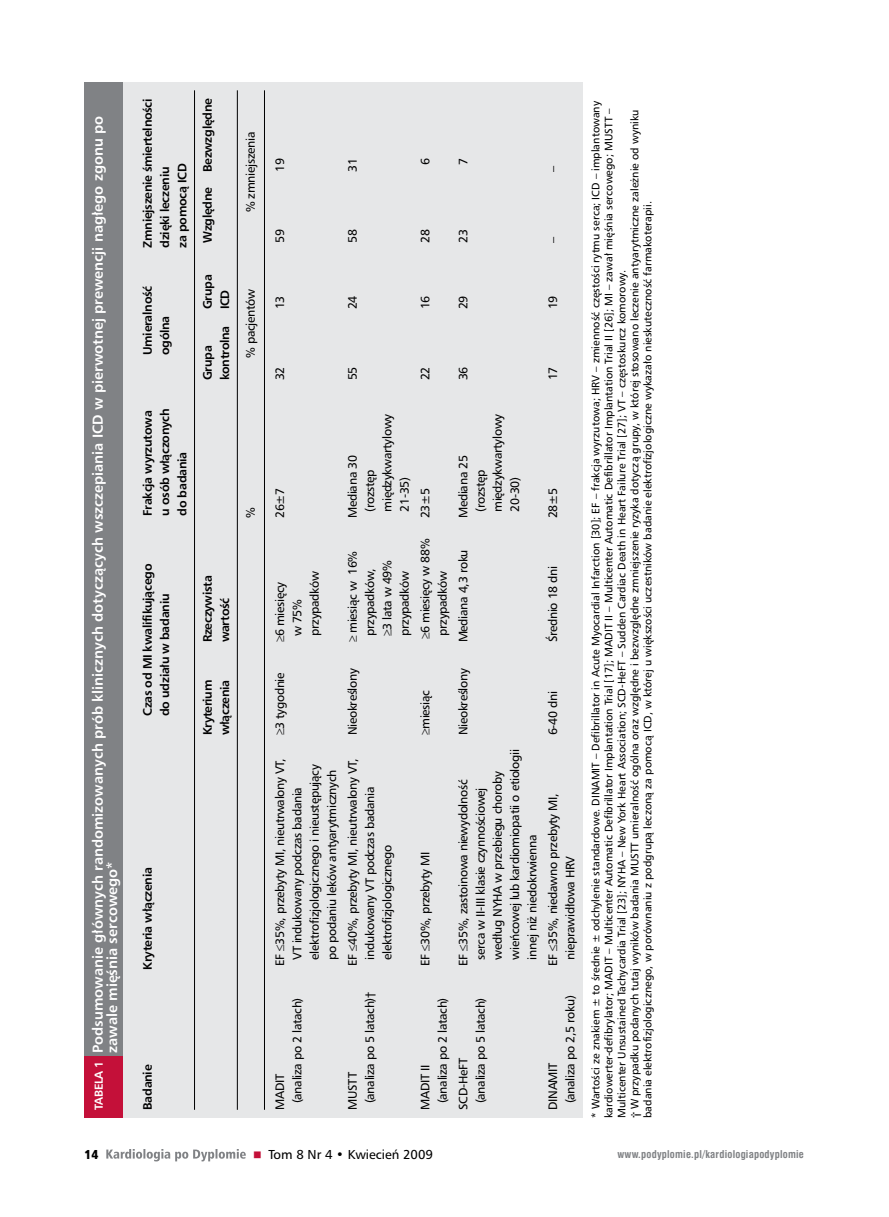
<style>
.page{position:relative;width:889px;height:1217px;background:#fff}
.page>*{position:absolute;margin:0;border:0;box-sizing:border-box;transform-origin:0 0}
.t1{font:700 14.4px/14.4px "Humnst 777 EU";color:#fff}
.t2{font:13.05px "Humnst 777 EU";color:#000}
.t3{font:13.05px "Humnst 777 X Blk Cn EU";color:#000}
.t4{font:12.3px "Humnst 777 EU";letter-spacing:-.025em;color:#000}
.t5{font:700 12.3px "Humnst 777 EU";letter-spacing:-.025em;color:#000}
.t6{font:12.3px "Humnst 777 EU";color:#e6e7e8}
.t7{font:10.8px/13px "Humnst 777 EU";color:#000}
.t8{font:700 10.5px "Swis 721 Cn EU";letter-spacing:.02em;color:#808285}
.s1{font-size:11.55px}
.s2{color:#000}
.s3{font-family:"Scala Sans LF";font-weight:700}
</style>
<div class="page">
<svg style="left:84px;top:82px;width:499px;height:1080px;background:#dededf"></svg>
<svg style="left:254px;top:1150px;width:7px;height:7px"></svg>
<p class="t1" style="left:90px;top:1052px;width:938px;text-indent:-57px;rotate:-90deg"><span class="s1">TABELA 1</span> Podsumowanie głównych randomizowanych prób klinicznych dotyczących wszczepiania ICD w pierwotnej prewencji nagłego zgonu po zawale mięśnia sercowego*</p>
<p class="t5" style="left:140px;top:247px;width:151px;rotate:-90deg">Zmniejszenie śmiertelności</p>
<p class="t5" style="left:174px;top:247px;width:86px;rotate:-90deg">za pomocą ICD</p>
<p class="t5" style="left:157px;top:247px;width:82px;rotate:-90deg">dzięki leczeniu</p>
<p class="t5" style="left:140px;top:355px;width:71px;rotate:-90deg">Umieralność</p>
<p class="t5" style="left:157px;top:355px;width:41px;rotate:-90deg">ogólna</p>
<p class="t5" style="left:157px;top:515px;width:109px;rotate:-90deg">u osób włączonych</p>
<p class="t5" style="left:140px;top:515px;width:107px;rotate:-90deg">Frakcja wyrzutowa</p>
<p class="t5" style="left:174px;top:515px;width:65px;rotate:-90deg">do badania</p>
<p class="t5" style="left:200px;top:243px;width:146px;rotate:-90deg">Względne Bezwzględne</p>
<p class="t5" style="left:200px;top:309px;width:36px;rotate:-90deg">Grupa</p>
<p class="t5" style="left:217px;top:309px;width:21px;rotate:-90deg">ICD</p>
<p class="t5" style="left:217px;top:380px;width:56px;rotate:-90deg">kontrolna</p>
<p class="t5" style="left:200px;top:380px;width:36px;rotate:-90deg">Grupa</p>
<p class="t4" style="left:243px;top:212px;width:82px;rotate:-90deg">% zmniejszenia</p>
<p class="t4" style="left:243px;top:358px;width:70px;rotate:-90deg">% pacjentów</p>
<p class="t4" style="left:243px;top:518px;width:12px;rotate:-90deg">%</p>
<p class="t5" style="left:140px;top:715px;width:154px;rotate:-90deg">Czas od MI kwalifikującego</p>
<p class="t5" style="left:157px;top:715px;width:124px;rotate:-90deg">do udziału w badaniu</p>
<p class="t5" style="left:200px;top:642px;width:68px;rotate:-90deg">Rzeczywista</p>
<p class="t5" style="left:217px;top:642px;width:46px;rotate:-90deg">wartość</p>
<p class="t5" style="left:200px;top:735px;width:57px;rotate:-90deg">Kryterium</p>
<p class="t5" style="left:217px;top:735px;width:57px;rotate:-90deg">włączenia</p>
<p class="t5" style="left:140px;top:969px;width:104px;rotate:-90deg">Kryteria włączenia</p>
<p class="t5" style="left:140px;top:1109px;width:47px;rotate:-90deg">Badanie</p>
<p class="t4" style="left:272px;top:172px;width:15px;rotate:-90deg">19</p>
<p class="t4" style="left:345px;top:172px;width:15px;rotate:-90deg">31</p>
<p class="t6" style="left:417px;top:172px;width:15px;rotate:-90deg">0<span class="s2">6</span></p>
<p class="t6" style="left:455px;top:172px;width:15px;rotate:-90deg">0<span class="s2">7</span></p>
<p class="t4" style="left:545px;top:172px;width:8px;rotate:-90deg">–</p>
<p class="t4" style="left:272px;top:243px;width:15px;rotate:-90deg">59</p>
<p class="t4" style="left:345px;top:243px;width:15px;rotate:-90deg">58</p>
<p class="t4" style="left:417px;top:243px;width:15px;rotate:-90deg">28</p>
<p class="t4" style="left:455px;top:243px;width:15px;rotate:-90deg">23</p>
<p class="t4" style="left:545px;top:243px;width:8px;rotate:-90deg">–</p>
<p class="t4" style="left:272px;top:309px;width:15px;rotate:-90deg">13</p>
<p class="t4" style="left:345px;top:309px;width:15px;rotate:-90deg">24</p>
<p class="t4" style="left:417px;top:309px;width:15px;rotate:-90deg">16</p>
<p class="t4" style="left:455px;top:309px;width:15px;rotate:-90deg">29</p>
<p class="t4" style="left:545px;top:309px;width:15px;rotate:-90deg">19</p>
<p class="t4" style="left:272px;top:380px;width:15px;rotate:-90deg">32</p>
<p class="t4" style="left:345px;top:380px;width:15px;rotate:-90deg">55</p>
<p class="t4" style="left:417px;top:380px;width:15px;rotate:-90deg">22</p>
<p class="t4" style="left:455px;top:380px;width:15px;rotate:-90deg">36</p>
<p class="t4" style="left:545px;top:380px;width:15px;rotate:-90deg">17</p>
<p class="t4" style="left:272px;top:518px;width:32px;rotate:-90deg">26±7</p>
<p class="t4" style="left:272px;top:642px;width:62px;rotate:-90deg">≥6 miesięcy</p>
<p class="t4" style="left:290px;top:636px;width:38px;rotate:-90deg">w 75%</p>
<p class="t4" style="left:307px;top:636px;width:66px;rotate:-90deg">przypadków</p>
<p class="t4" style="left:379px;top:511px;width:99px;rotate:-90deg">międzykwartylowy</p>
<p class="t4" style="left:345px;top:518px;width:64px;rotate:-90deg">Mediana 30</p>
<p class="t4" style="left:362px;top:511px;width:44px;rotate:-90deg">(rozstęp</p>
<p class="t4" style="left:397px;top:511px;width:36px;rotate:-90deg">21-35)</p>
<p class="t4" style="left:345px;top:642px;width:93px;rotate:-90deg">≥ miesiąc w 16%</p>
<p class="t4" style="left:379px;top:636px;width:77px;rotate:-90deg">≥3 lata w 49%</p>
<p class="t4" style="left:362px;top:636px;width:69px;rotate:-90deg">przypadków,</p>
<p class="t4" style="left:397px;top:636px;width:66px;rotate:-90deg">przypadków</p>
<p class="t4" style="left:417px;top:518px;width:32px;rotate:-90deg">23±5</p>
<p class="t4" style="left:417px;top:639px;width:102px;rotate:-90deg">≥6 miesięcy w 88%</p>
<p class="t4" style="left:435px;top:636px;width:66px;rotate:-90deg">przypadków</p>
<p class="t4" style="left:490px;top:511px;width:99px;rotate:-90deg">międzykwartylowy</p>
<p class="t4" style="left:455px;top:518px;width:64px;rotate:-90deg">Mediana 25</p>
<p class="t4" style="left:473px;top:511px;width:44px;rotate:-90deg">(rozstęp</p>
<p class="t4" style="left:507px;top:511px;width:36px;rotate:-90deg">20-30)</p>
<p class="t4" style="left:455px;top:642px;width:95px;rotate:-90deg">Mediana 4,3 roku</p>
<p class="t4" style="left:545px;top:518px;width:32px;rotate:-90deg">28±5</p>
<p class="t4" style="left:545px;top:642px;width:78px;rotate:-90deg">Średn oi 18 dni</p>
<p class="t4" style="left:272px;top:735px;width:64px;rotate:-90deg">≥3 tygodnie</p>
<p class="t4" style="left:345px;top:735px;width:69px;rotate:-90deg">Nieokreślony</p>
<p class="t4" style="left:272px;top:965px;width:209px;rotate:-90deg">EF ≤35%, przebyty MI, nieutrwalony VT,</p>
<p class="t4" style="left:307px;top:959px;width:197px;rotate:-90deg">elektrofizjologicznego i nieustępujący</p>
<p class="t4" style="left:324px;top:959px;width:192px;rotate:-90deg">po podaniu leków antyarytmicznych</p>
<p class="t4" style="left:290px;top:959px;width:174px;rotate:-90deg">VT indukowany podczas badania</p>
<p class="t4" style="left:345px;top:965px;width:209px;rotate:-90deg">EF ≤40%, przebyty MI, nieutrwalony VT,</p>
<p class="t4" style="left:362px;top:959px;width:174px;rotate:-90deg">indukowany VT podczas badania</p>
<p class="t4" style="left:379px;top:959px;width:116px;rotate:-90deg">elektrofizjologicznego</p>
<p class="t4" style="left:417px;top:735px;width:47px;rotate:-90deg">≥miesiąc</p>
<p class="t4" style="left:417px;top:965px;width:115px;rotate:-90deg">EF ≤30%, przebyty MI</p>
<p class="t4" style="left:455px;top:735px;width:69px;rotate:-90deg">Nieokreślony</p>
<p class="t4" style="left:507px;top:959px;width:212px;rotate:-90deg">wieńcowej lub kardiomiopatii o etiologii</p>
<p class="t4" style="left:490px;top:959px;width:190px;rotate:-90deg">według NYHA w przebiegu choroby</p>
<p class="t4" style="left:455px;top:965px;width:188px;rotate:-90deg">EF ≤35%, zastoinowa niewydolność</p>
<p class="t4" style="left:473px;top:959px;width:174px;rotate:-90deg">serca w II-III klasie czynnościowej</p>
<p class="t4" style="left:525px;top:959px;width:126px;rotate:-90deg">innej niż niedokrwienna</p>
<p class="t4" style="left:545px;top:735px;width:46px;rotate:-90deg">6-40 dni</p>
<p class="t4" style="left:545px;top:965px;width:174px;rotate:-90deg">EF ≤35%, niedawno przebyty MI,</p>
<p class="t4" style="left:562px;top:959px;width:105px;rotate:-90deg">nieprawidłowa HRV</p>
<p class="t4" style="left:272px;top:1109px;width:37px;rotate:-90deg">MADIT</p>
<p class="t4" style="left:290px;top:1103px;width:107px;rotate:-90deg">(analiza po 2 latach)</p>
<p class="t4" style="left:362px;top:1103px;width:113px;rotate:-90deg">(analiza po 5 latach)†</p>
<p class="t4" style="left:345px;top:1109px;width:39px;rotate:-90deg">MUSTT</p>
<p class="t4" style="left:417px;top:1109px;width:47px;rotate:-90deg">MADIT II</p>
<p class="t4" style="left:435px;top:1103px;width:107px;rotate:-90deg">(analiza po 2 latach)</p>
<p class="t4" style="left:473px;top:1103px;width:107px;rotate:-90deg">(analiza po 5 latach)</p>
<p class="t4" style="left:455px;top:1109px;width:53px;rotate:-90deg">SCD-HeFT</p>
<p class="t4" style="left:545px;top:1109px;width:49px;rotate:-90deg">DINAMIT</p>
<p class="t4" style="left:562px;top:1103px;width:109px;rotate:-90deg">(analiza po 2,5 roku)</p>
<p class="t3" style="left:84px;top:1145px;width:15px">14</p>
<p class="t2" style="left:268px;top:1145px;width:166px">Tom 8 Nr 4 • Kwiecień 2009</p>
<p class="t7" style="left:589px;top:1117px;width:1018px;rotate:-90deg">* Wartości ze znakiem ± to średnie ± odchylenie standardowe. DINAMIT – Defibrillator in Acute Myocardial Infarction [30]; EF – frakcja wyrzutowa; HRV – zmienność częstości rytmu serca; ICD – implantowany kardiowerter-defibrylator; MADIT – Multicenter Automatic Defibrillator Implantation Trial [17]; MADIT II – Multicenter Automatic Defibrillator Implantation Trial II [26]; MI – zawał mięśnia sercowego; MUSTT – Multicenter Unsustained Tachycardia Trial [23]; NYHA – New York Heart Association; SCD-HeFT – Sudden Cardiac Death in Heart Failure Trial [27]; VT – częstoskurcz komorowy.<br><span class="s3">†</span> W przypadku podanych tutaj wyników badania MUSTT umieralność ogólna oraz względne i bezwzględne zmniejszenie ryzyka dotyczą grupy, w której stosowano leczenie antyarytmiczne zależnie od wyniku badania elektrofizjologicznego, w porównaniu z podgrupą leczoną za pomocą ICD, w której u większości uczestników badanie elektrofizjologiczne wykazało nieskuteczność farmakoterapii.</p>
<p class="t8" style="left:617px;top:1147px;width:188px">www.podyplomie.pl/kardiologiapodyplomie</p>
</div>
